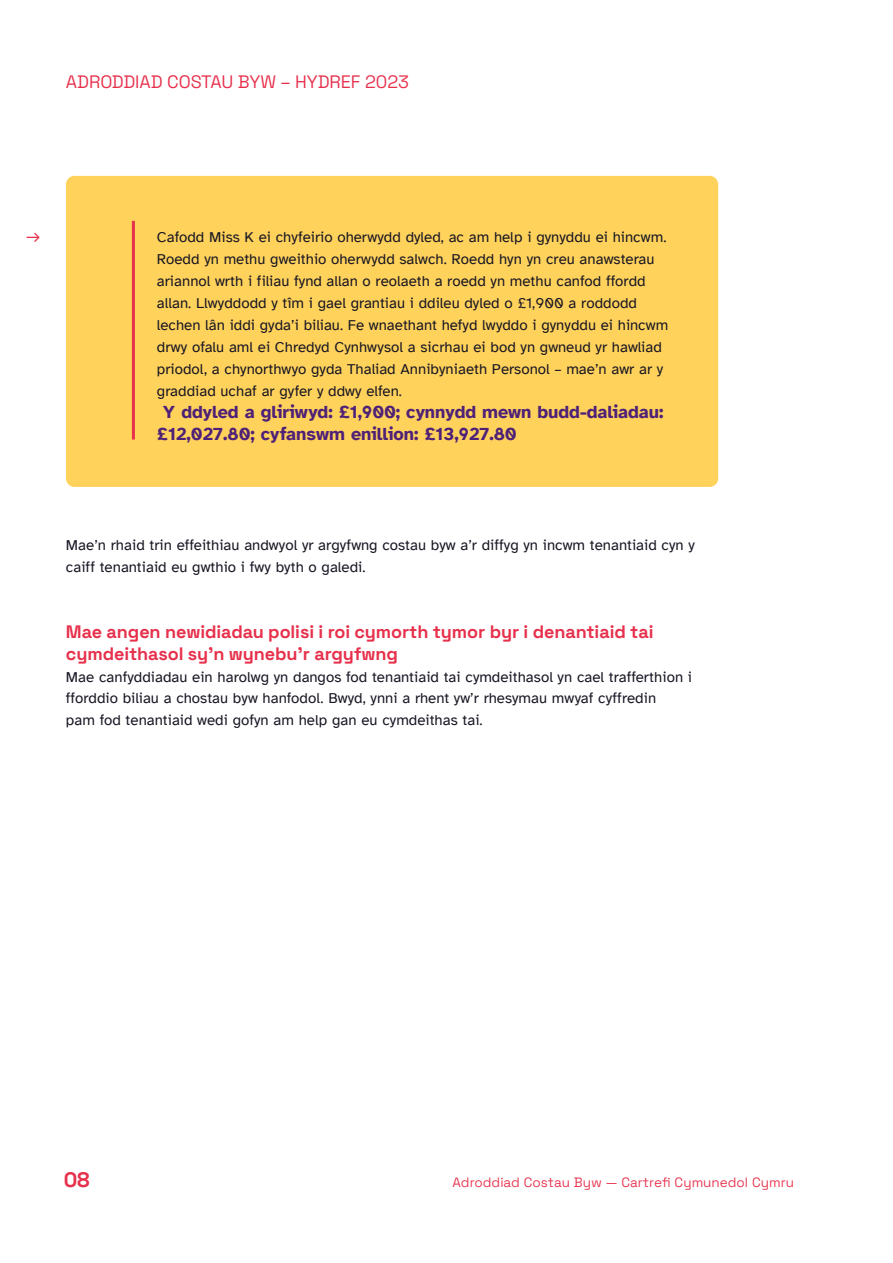
<style>
.page{position:relative;width:893px;height:1263px;background:#fff}
.page>*{position:absolute;margin:0;border:0;box-sizing:border-box;transform-origin:0 0}
.t1{font:300 21px "Space Grotesk";color:#e7304b}
.Cross_Head_SG{font:300 18px/22px "Space Grotesk";letter-spacing:-.005em;color:#e7304b}
.Cross_Head{font:700 18px/22px "Atkinson Hyperlegible";color:#4e2178}
.Heading_12_CAPS{font:300 18px "Space Grotesk";color:#e7304b}
.Body_No_Indent_Atk{font:15px/22px "Atkinson Hyperlegible";letter-spacing:.005em;color:#181623}
.t2{font:300 13.5px "Space Grotesk";letter-spacing:.005em;color:#e7304b}
</style>
<div class="page">
<div style="left:66px;top:176px;width:652px;height:311px;background:#ffd25c;border-radius:9px"></div>
<hr style="left:132px;top:221px;width:3px;height:219px;background:#e7304b">
<p class="Cross_Head_SG" style="left:66px;top:70px;width:345px">Adroddiad Costau Byw – Hydref 2023</p>
<p class="Heading_12_CAPS" style="left:26px;top:222px;width:16px">→</p>
<p class="Body_No_Indent_Atk" style="left:157px;top:226px;width:513px">Cafodd Miss K ei chyfeirio oherwydd dyled, ac am help i gynyddu ei hincwm.<br>Roedd yn methu gweithio oherwydd salwch. Roedd hyn yn creu anawsterau ariannol wrth i filiau fynd allan o reolaeth a roedd yn methu canfod ffordd allan. Llwyddodd y tîm i gael grantiau i ddileu dyled o £1,900 a roddodd lechen lân iddi gyda’i biliau. Fe wnaethant hefyd lwyddo i gynyddu ei hincwm drwy ofalu aml ei Chredyd Cynhwysol a sicrhau ei bod yn gwneud yr hawliad priodol, a chynorthwyo gyda Thaliad Annibyniaeth Personol – mae’n awr ar y graddiad uchaf ar gyfer y ddwy elfen.</p>
<p class="Cross_Head" style="left:157px;top:401px;width:508px;text-indent:6px">Y ddyled a gliriwyd: £1,900; cynnydd mewn budd-daliadau: £12,027.80; cyfanswm enillion: £13,927.80</p>
<p class="Body_No_Indent_Atk" style="left:66px;top:534px;width:630px">Mae’n rhaid trin effeithiau andwyol yr argyfwng costau byw a’r diffyg yn incwm tenantiaid cyn y caiff tenantiaid eu gwthio i fwy byth o galedi.</p>
<p class="Cross_Head_SG" style="left:66px;top:619px;width:589px">Mae angen newidiadau polisi i roi cymorth tymor byr i denantiaid tai cymdeithasol sy’n wynebu’r argyfwng</p>
<p class="Body_No_Indent_Atk" style="left:66px;top:666px;width:628px">Mae canfyddiadau ein harolwg yn dangos fod tenantiaid tai cymdeithasol yn cael trafferthion i fforddio biliau a chostau byw hanfodol. Bwyd, ynni a rhent yw’r rhesymau mwyaf cyffredin<br>pam fod tenantiaid wedi gofyn am help gan eu cymdeithas tai.</p>
<h1 class="t1" style="left:64px;top:1164px;width:28px">08</h1>
<p class="t2" style="left:452px;top:1172px;width:343px">Adroddiad Costau Byw — Cartrefi Cymunedol Cymru</p>
</div>
